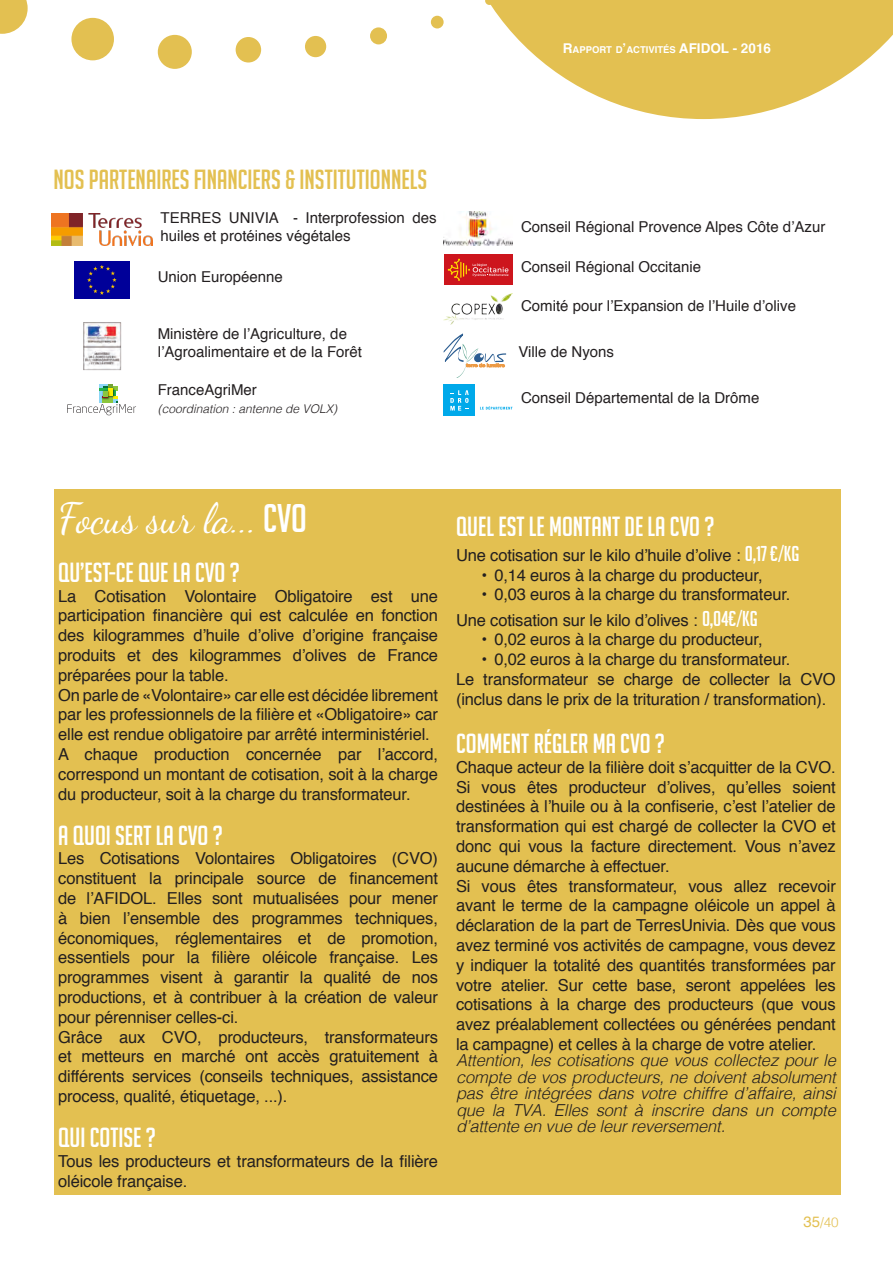
<style>
.page{position:relative;width:893px;height:1263px;background:#fff}
.page>*{position:absolute;margin:0;border:0;box-sizing:border-box;transform-origin:0 0}
.t1{font:42px "Dancing Script";letter-spacing:-.01em;color:#fff}
.Titre_1{font:27px "Big Noodle Titling";color:#fff}
.Titre_1-2{font:27px "Big Noodle Titling";color:#e3c051}
.t2{font:16.5px/19.8px "Helvetica";letter-spacing:-.01em;color:#231f20;text-align:justify}
.t3{font:italic 300 16.5px/16.5px "Helvetica";letter-spacing:-.01em;color:#231f20;text-align:justify}
.t4{font:15px/18px "Helvetica";color:#231f20}
.t5{font:300 13.5px "Helvetica";color:#e3c051}
.t6{font:italic 300 12px "Helvetica";color:#231f20}
.t7{font:700 9.45px "Helvetica";color:#fff}
.s1{font-size:13.5px}
.s2{font-family:"Big Noodle Titling";font-size:39px}
.s3{font-family:"Big Noodle Titling";font-size:21px;color:#fff}
.s4{font-weight:400;font-size:15px}
</style>
<div class="page">
<div style="left:370px;top:27px;width:17px;height:17px;background:#e3c051;border-radius:50%"></div>
<div style="left:431px;top:16px;width:13px;height:12px;background:#e3c051;border-radius:50%"></div>
<svg style="left:485px;top:0;width:408px;height:119px;fill:#e3c051"></svg>
<svg style="left:0;top:0;width:28px;height:34px"></svg>
<div style="left:71px;top:18px;width:43px;height:42px;background:#e3c051;border-radius:50%"></div>
<div style="left:158px;top:35px;width:34px;height:34px;background:#e3c051;border-radius:50%"></div>
<div style="left:236px;top:37px;width:25px;height:26px;background:#e3c051;border-radius:50%"></div>
<div style="left:305px;top:36px;width:21px;height:21px;background:#e3c051;border-radius:50%"></div>
<svg style="left:67px;top:384px;width:69px;height:31px"></svg>
<img style="left:444px;top:211px;width:68px;height:34px">
<img style="left:74px;top:261px;width:55px;height:37px">
<img style="left:83px;top:322px;width:38px;height:48px">
<img style="left:444px;top:294px;width:68px;height:30px">
<img style="left:51px;top:213px;width:101px;height:32px">
<div style="left:444px;top:254px;width:68px;height:31px;background:#cd151d"></div>
<svg style="left:448px;top:259px;width:60px;height:22px"></svg>
<div style="left:444px;top:385px;width:31px;height:31px;background:#00a9ea"></div>
<svg style="left:450px;top:390px;width:19px;height:21px"></svg>
<svg style="left:480px;top:406px;width:32px;height:3px"></svg>
<svg style="left:444px;top:333px;width:62px;height:45px"></svg>
<div style="left:54px;top:489px;width:786px;height:706px;background:#e3c051"></div>
<p class="t7" style="left:563px;top:42px;width:210px"><span class="s1">R</span>APPORT D<span class="s1">’</span>ACTIVITÉS <span class="s1">AFIDOL - 2016</span></p>
<p class="Titre_1-2" style="left:54px;top:165px;width:375px">NOS PARTENAIRES FINANCIERS &amp; INSTITUTIONNELS</p>
<p class="t4" style="left:161px;top:209px;width:277px">TERRES UNIVIA - Interprofession des huiles et protéines végétales</p>
<p class="t4" style="left:158px;top:268px;width:127px">Union Européenne</p>
<p class="t4" style="left:158px;top:326px;width:206px">Ministère de l’Agriculture, de l’Agroalimentaire et de la Forêt</p>
<p class="t4" style="left:158px;top:381px;width:101px">FranceAgriMer</p>
<p class="t6" style="left:158px;top:399px;width:181px">(coordination : antenne de VOLX)</p>
<p class="t4" style="left:521px;top:218px;width:306px">Conseil Régional Provence Alpes Côte d’Azur</p>
<p class="t4" style="left:521px;top:258px;width:182px">Conseil Régional Occitanie</p>
<p class="t4" style="left:521px;top:297px;width:277px">Comité pour l’Expansion de l’Huile d’olive</p>
<p class="t4" style="left:518px;top:343px;width:97px">Ville de Nyons</p>
<p class="t4" style="left:521px;top:389px;width:240px">Conseil Départemental de la Drôme</p>
<p class="t1" style="left:58px;top:493px;width:250px">Focus sur la... <span class="s2">CVO</span></p>
<p class="Titre_1" style="left:58px;top:558px;width:183px">QU’EST-CE QUE LA CVO ?</p>
<p class="t2" style="left:58px;top:586px;width:381px">La Cotisation Volontaire Obligatoire est une participation financière qui est calculée en fonction des kilogrammes d’huile d’olive d’origine française produits et des kilogrammes d’olives de France préparées pour la table.</p>
<p class="t2" style="left:58px;top:685px;width:381px">On parle de «Volontaire» car elle est décidée librement par les professionnels de la filière et «Obligatoire» car elle est rendue obligatoire par arrêté interministériel.</p>
<p class="t2" style="left:58px;top:745px;width:381px">A chaque production concernée par l’accord, correspond un montant de cotisation, soit à la charge du producteur, soit à la charge du transformateur.</p>
<p class="Titre_1" style="left:58px;top:820px;width:166px">A QUOI SERT LA CVO ?</p>
<p class="t2" style="left:58px;top:849px;width:381px">Les Cotisations Volontaires Obligatoires (CVO) constituent la principale source de financement de l’AFIDOL. Elles sont mutualisées pour mener à bien l’ensemble des programmes techniques, économiques, réglementaires et de promotion, essentiels pour la filière oléicole française. Les programmes visent à garantir la qualité de nos productions, et à contribuer à la création de valeur pour pérenniser celles-ci.</p>
<p class="t2" style="left:58px;top:1027px;width:381px">Grâce aux CVO, producteurs, transformateurs et metteurs en marché ont accès gratuitement à différents services (conseils techniques, assistance process, qualité, étiquetage, ...).</p>
<p class="Titre_1" style="left:58px;top:1123px;width:99px">QUI COTISE ?</p>
<p class="t2" style="left:58px;top:1151px;width:381px">Tous les producteurs et transformateurs de la filière oléicole française.</p>
<p class="Titre_1" style="left:456px;top:511px;width:260px">QUEL EST LE MONTANT DE LA CVO ?</p>
<p class="t2" style="left:456px;top:546px;width:345px">Une cotisation sur le kilo d’huile d’olive : <span class="s3">0,17 €/KG</span></p>
<p class="t2" style="left:482px;top:565px;width:283px">• 0,14 euros à la charge du producteur,</p>
<p class="t2" style="left:482px;top:585px;width:310px">• 0,03 euros à la charge du transformateur.</p>
<p class="t2" style="left:456px;top:610px;width:303px">Une cotisation sur le kilo d’olives : <span class="s3">0,04€/KG</span></p>
<p class="t2" style="left:482px;top:630px;width:283px">• 0,02 euros à la charge du producteur,</p>
<p class="t2" style="left:482px;top:650px;width:310px">• 0,02 euros à la charge du transformateur.</p>
<p class="t2" style="left:456px;top:670px;width:381px">Le transformateur se charge de collecter la CVO (inclus dans le prix de la trituration / transformation).</p>
<p class="Titre_1" style="left:456px;top:729px;width:210px">COMMENT RÉGLER MA CVO ?</p>
<p class="t2" style="left:456px;top:757px;width:381px">Chaque acteur de la filière doit s’acquitter de la CVO.</p>
<p class="t2" style="left:456px;top:777px;width:381px">Si vous êtes producteur d’olives, qu’elles soient destinées à l’huile ou à la confiserie, c’est l’atelier de transformation qui est chargé de collecter la CVO et donc qui vous la facture directement. Vous n’avez aucune démarche à effectuer.</p>
<p class="t2" style="left:456px;top:876px;width:381px">Si vous êtes transformateur, vous allez recevoir avant le terme de la campagne oléicole un appel à déclaration de la part de TerresUnivia. Dès que vous avez terminé vos activités de campagne, vous devez y indiquer la totalité des quantités transformées par votre atelier. Sur cette base, seront appelées les cotisations à la charge des producteurs (que vous avez préalablement collectées ou générées pendant la campagne) et celles à la charge de votre atelier.</p>
<p class="t3" style="left:456px;top:1051px;width:381px">Attention, les cotisations que vous collectez pour le compte de vos producteurs, ne doivent absolument pas être intégrées dans votre chiffre d’affaire, ainsi que la TVA. Elles sont à inscrire dans un compte d’attente en vue de leur reversement.</p>
<p class="t5" style="left:803px;top:1211px;width:37px"><span class="s4">35</span>/40</p>
</div>
